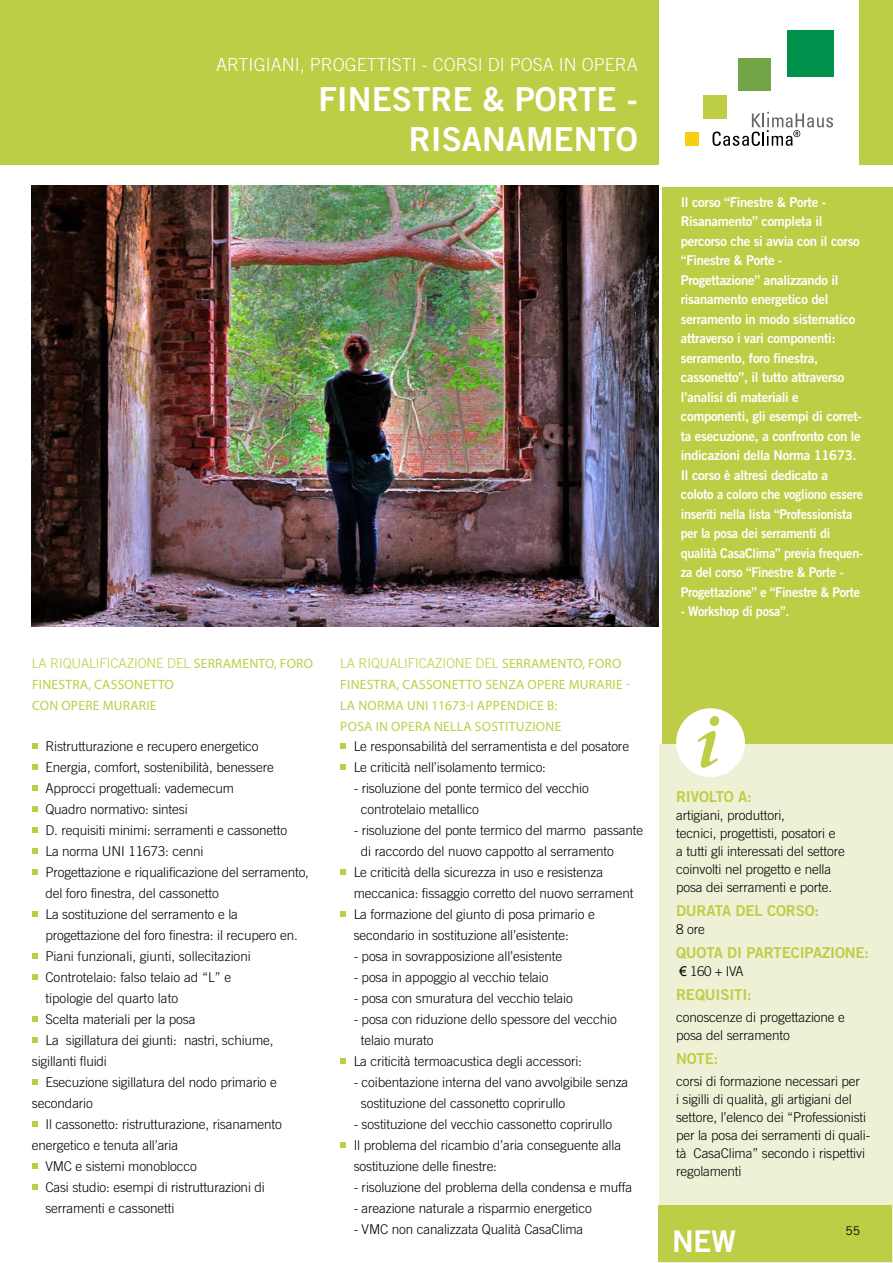
<style>
.page{position:relative;width:893px;height:1263px;background:#fff}
.page>*{position:absolute;margin:0;border:0;box-sizing:border-box;transform-origin:0 0}
.t1{font:700 33px/39.6px "Trade Gothic";color:#fff;text-align:right}
.t2{font:700 30px "Trade Gothic";color:#fff}
.t3{font:300 18px "Trade Gothic";color:#fff}
.t4{font:700 15px "Trade Gothic";letter-spacing:-.01em;color:#becd46}
.t5{font:300 13.5px/18px "Trade Gothic";letter-spacing:-.01em;color:#000}
.t6{font:700 13.5px/19.5px "Trade Gothic";letter-spacing:-.02em;color:#fff}
.t7{font:13.5px/21px "Myriad Pro";letter-spacing:.02em;color:#becd46}
.t8{font:300 13.5px "Trade Gothic";letter-spacing:-.01em;color:#becd46}
.t9{font:700 13.5px "Trade Gothic";letter-spacing:-.02em;color:#fff;scale:.93 1}
.t10{font:12px "Trade Gothic";color:#000}
.s1{font-family:"Myriad Pro";font-weight:400}
.s2{font-family:"Arial";font-weight:400}
</style>
<div class="page">
<div style="left:0;top:0;width:893px;height:164px;background:#becd46"></div>
<div style="left:659px;top:0;width:200px;height:173px;background:#fff"></div>
<div style="left:685px;top:132px;width:14px;height:14px;background:#f5d011"></div>
<div style="left:703px;top:95px;width:23px;height:23px;background:#becd46"></div>
<div style="left:738px;top:58px;width:33px;height:32px;background:#73a446"></div>
<div style="left:787px;top:31px;width:46px;height:46px;background:#00924d"></div>
<svg style="left:712px;top:112px;width:121px;height:34px"></svg>
<div style="left:662px;top:187px;width:231px;height:558px;background:#becd46"></div>
<div style="left:659px;top:745px;width:234px;height:518px;background:#eff1d7"></div>
<div style="left:676px;top:708px;width:69px;height:69px;background:#fff;border-radius:50%"></div>
<svg style="left:698px;top:731px;width:20px;height:37px"></svg>
<div style="left:710px;top:716px;width:9px;height:10px;background:#becd46;border-radius:4px"></div>
<svg style="left:32px;top:743px;width:5px;height:5px"></svg>
<svg style="left:32px;top:764px;width:5px;height:5px"></svg>
<svg style="left:32px;top:785px;width:5px;height:5px"></svg>
<svg style="left:32px;top:806px;width:5px;height:5px"></svg>
<svg style="left:32px;top:827px;width:5px;height:5px"></svg>
<svg style="left:32px;top:848px;width:5px;height:5px"></svg>
<svg style="left:32px;top:869px;width:5px;height:5px"></svg>
<svg style="left:32px;top:911px;width:5px;height:5px"></svg>
<svg style="left:32px;top:953px;width:5px;height:5px"></svg>
<svg style="left:32px;top:974px;width:5px;height:5px"></svg>
<svg style="left:32px;top:1016px;width:5px;height:5px"></svg>
<svg style="left:32px;top:1037px;width:5px;height:5px"></svg>
<svg style="left:32px;top:1079px;width:5px;height:5px"></svg>
<svg style="left:32px;top:1121px;width:5px;height:5px"></svg>
<svg style="left:32px;top:1163px;width:5px;height:5px"></svg>
<svg style="left:32px;top:1184px;width:5px;height:5px"></svg>
<svg style="left:340px;top:743px;width:5px;height:5px"></svg>
<svg style="left:340px;top:764px;width:5px;height:5px"></svg>
<svg style="left:340px;top:869px;width:5px;height:5px"></svg>
<svg style="left:340px;top:911px;width:5px;height:5px"></svg>
<svg style="left:340px;top:1058px;width:5px;height:5px"></svg>
<svg style="left:340px;top:1142px;width:5px;height:5px"></svg>
<img style="left:32px;top:185px;width:626px;height:441px">
<div style="left:658px;top:1205px;width:234px;height:57px;background:#becd46"></div>
<h3 class="t3" style="left:216px;top:54px;width:423px">ARTIGIANI, PROGETTISTI - CORSI DI POSA IN OPERA</h3>
<h1 class="t1" style="left:318px;top:79px;width:321px">FINESTRE &amp; PORTE -<br>RISANAMENTO</h1>
<p class="t8" style="left:32px;top:655px;width:283px">LA RIQUALIFICAZIONE DEL <span class="s1">SERRAMENTO, FORO</span></p>
<p class="t7" style="left:32px;top:674px;width:143px">FINESTRA, CASSONETTO<br>CON OPERE MURARIE</p>
<p class="t5" style="left:45px;top:737px;width:215px">Ristrutturazione e recupero energetico</p>
<p class="t5" style="left:45px;top:758px;width:230px">Energia, comfort, sostenibilità, benessere</p>
<p class="t5" style="left:45px;top:779px;width:190px">Approcci progettuali: vademecum</p>
<p class="t5" style="left:45px;top:800px;width:144px">Quadro normativo: sintesi</p>
<p class="t5" style="left:45px;top:821px;width:243px">D. requisiti minimi: serramenti e cassonetto</p>
<p class="t5" style="left:45px;top:842px;width:160px">La norma UNI 11673: cenni</p>
<p class="t5" style="left:45px;top:863px;width:265px">Progettazione e riqualificazione del serramento,</p>
<p class="t5" style="left:45px;top:884px;width:175px">del foro finestra, del cassonetto</p>
<p class="t5" style="left:45px;top:905px;width:194px">La sostituzione del serramento e la</p>
<p class="t5" style="left:45px;top:926px;width:254px">progettazione del foro finestra: il recupero en.</p>
<p class="t5" style="left:45px;top:947px;width:207px">Piani funzionali, giunti, sollecitazioni</p>
<p class="t5" style="left:45px;top:968px;width:188px">Controtelaio: falso telaio ad “L” e</p>
<p class="t5" style="left:45px;top:989px;width:134px">tipologie del quarto lato</p>
<p class="t5" style="left:45px;top:1010px;width:152px">Scelta materiali per la posa</p>
<p class="t5" style="left:45px;top:1031px;width:230px">La sigillatura dei giunti: nastri, schiume,</p>
<p class="t5" style="left:32px;top:1052px;width:77px">sigillanti fluidi</p>
<p class="t5" style="left:45px;top:1073px;width:233px">Esecuzione sigillatura del nodo primario e</p>
<p class="t5" style="left:32px;top:1094px;width:63px">secondario</p>
<p class="t5" style="left:45px;top:1115px;width:238px">Il cassonetto: ristrutturazione, risanamento</p>
<p class="t5" style="left:32px;top:1136px;width:148px">energetico e tenuta all’aria</p>
<p class="t5" style="left:45px;top:1157px;width:153px">VMC e sistemi monoblocco</p>
<p class="t5" style="left:45px;top:1178px;width:221px">Casi studio: esempi di ristrutturazioni di</p>
<p class="t5" style="left:45px;top:1199px;width:131px">serramenti e cassonetti</p>
<p class="t8" style="left:340px;top:655px;width:283px">LA RIQUALIFICAZIONE DEL <span class="s1">SERRAMENTO, FORO</span></p>
<p class="t7" style="left:340px;top:674px;width:291px">FINESTRA, CASSONETTO SENZA OPERE MURARIE -<br>LA NORMA UNI 11673-I APPENDICE B:<br>POSA IN OPERA NELLA SOSTITUZIONE</p>
<p class="t5" style="left:354px;top:735px;width:277px;line-height:21px">Le responsabilità del serramentista e del posatore<br>Le criticità nell’isolamento termico:</p>
<p class="t5" style="left:361px;top:777px;width:229px;line-height:21px;text-indent:-7px">- risoluzione del ponte termico del vecchio controtelaio metallico</p>
<p class="t5" style="left:354px;top:821px;width:291px">- risoluzione del ponte termico del marmo passante</p>
<p class="t5" style="left:361px;top:842px;width:254px">di raccordo del nuovo cappotto al serramento</p>
<p class="t5" style="left:354px;top:863px;width:251px">Le criticità della sicurezza in uso e resistenza</p>
<p class="t5" style="left:354px;top:884px;width:282px">meccanica: fissaggio corretto del nuovo serrament</p>
<p class="t5" style="left:354px;top:905px;width:243px">La formazione del giunto di posa primario e</p>
<p class="t5" style="left:354px;top:926px;width:217px">secondario in sostituzione all’esistente:</p>
<p class="t5" style="left:354px;top:947px;width:210px">- posa in sovrapposizione all’esistente</p>
<p class="t5" style="left:354px;top:968px;width:196px">- posa in appoggio al vecchio telaio</p>
<p class="t5" style="left:354px;top:989px;width:221px">- posa con smuratura del vecchio telaio</p>
<p class="t5" style="left:354px;top:1010px;width:265px">- posa con riduzione dello spessore del vecchio</p>
<p class="t5" style="left:361px;top:1031px;width:74px">telaio murato</p>
<p class="t5" style="left:354px;top:1052px;width:230px">La criticità termoacustica degli accessori:</p>
<p class="t5" style="left:361px;top:1071px;width:269px;line-height:21px;text-indent:-7px">- coibentazione interna del vano avvolgibile senza sostituzione del cassonetto coprirullo</p>
<p class="t5" style="left:354px;top:1113px;width:269px;line-height:21px">- sostituzione del vecchio cassonetto coprirullo<br>Il problema del ricambio d’aria conseguente alla sostituzione delle finestre:</p>
<p class="t5" style="left:354px;top:1178px;width:280px">- risoluzione del problema della condensa e muffa</p>
<p class="t5" style="left:354px;top:1199px;width:240px">- areazione naturale a risparmio energetico</p>
<p class="t5" style="left:354px;top:1220px;width:231px">- VMC non canalizzata Qualità CasaClima</p>
<p class="t6" style="left:681px;top:192px;width:184px">Il corso “Finestre &amp; Porte -<br>Risanamento” completa il percorso che si avvia con il corso “Finestre &amp; Porte -<br>Progettazione” analizzando il risanamento energetico del serramento in modo sistematico attraverso i vari componenti: serramento, foro finestra, cassonetto”, il tutto attraverso l’analisi di materiali e componenti, gli esempi di corret&shy;ta esecuzione, a confronto con le indicazioni della Norma 11673.<br>Il corso è altresì dedicato a coloto a coloro che vogliono essere inseriti nella lista “Professionista per la posa dei serramenti di qualità CasaClima” previa frequen&shy;za del corso “Finestre &amp; Porte -<br>Progettazione” e “Finestre &amp; Porte</p>
<p class="t9" style="left:681px;top:603px;width:118px">- Workshop di posa”.</p>
<p class="t4" style="left:676px;top:788px;width:77px">RIVOLTO A:</p>
<p class="t5" style="left:676px;top:806px;width:170px">artigiani, produttori,<br>tecnici, progettisti, posatori e a tutti gli interessati del settore coinvolti nel progetto e nella posa dei serramenti e porte.</p>
<p class="t4" style="left:676px;top:901px;width:145px">DURATA DEL CORSO:</p>
<p class="t5" style="left:676px;top:920px;width:30px">8 ore</p>
<p class="t4" style="left:676px;top:943px;width:195px">QUOTA DI PARTECIPAZIONE:</p>
<p class="t5" style="left:679px;top:962px;width:65px"><span class="s2">€</span> 160 + IVA</p>
<p class="t4" style="left:676px;top:985px;width:77px">REQUISITI:</p>
<p class="t5" style="left:676px;top:1008px;width:170px">conoscenze di progettazione e posa del serramento</p>
<p class="t4" style="left:676px;top:1049px;width:44px">NOTE:</p>
<p class="t5" style="left:676px;top:1072px;width:196px">corsi di formazione necessari per<br>i sigilli di qualità, gli artigiani del settore, l’elenco dei “Professionisti per la posa dei serramenti di quali&shy;tà CasaClima” secondo i rispettivi regolamenti</p>
<h2 class="t2" style="left:672px;top:1223px;width:65px">NEW</h2>
<p class="t10" style="left:845px;top:1224px;width:16px">55</p>
</div>
